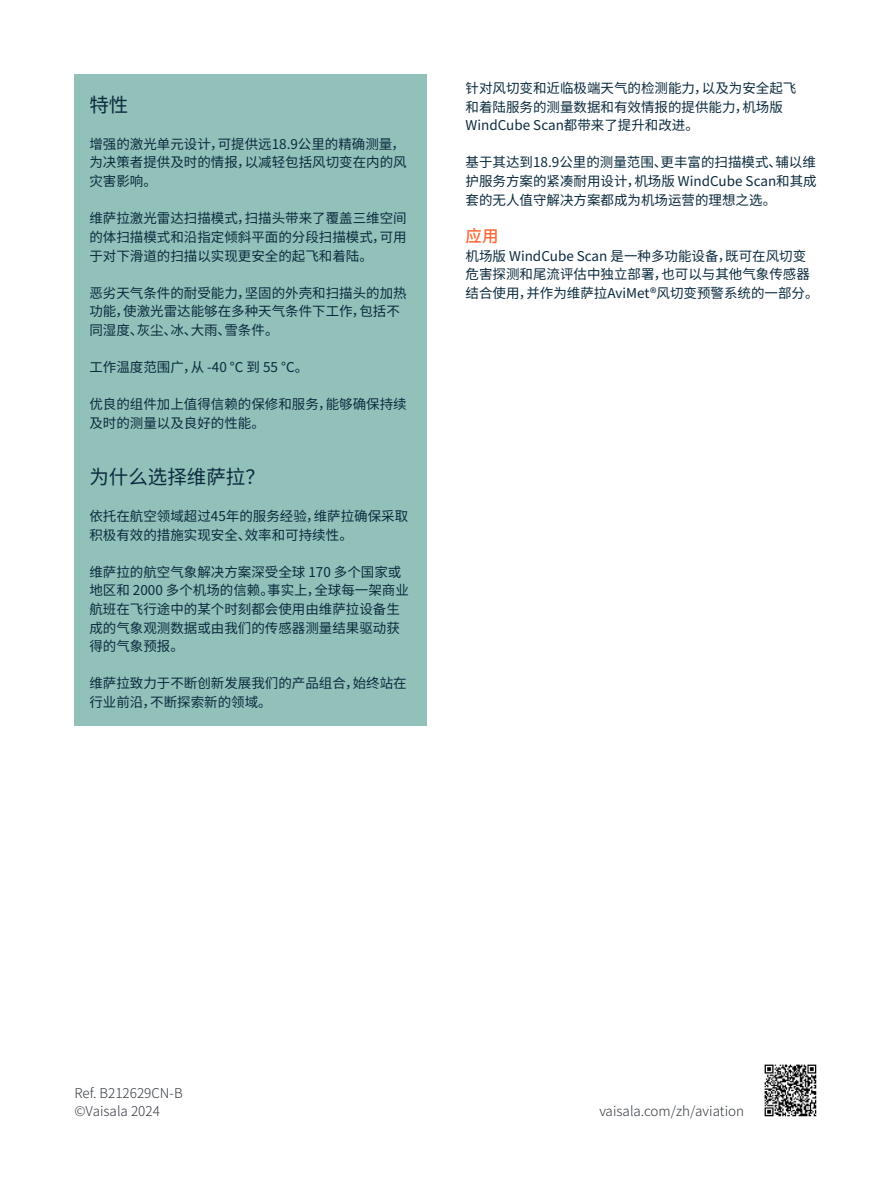
<style>
.page{position:relative;width:893px;height:1191px;background:#fff}
.page>*{position:absolute;margin:0;border:0;box-sizing:border-box;transform-origin:0 0}
.Subheading{font:19.5px "Source Han Sans SC";color:#0a2a3d}
.Ingress{font:19.5px "Source Han Sans SC";color:#0a2a3d}
.Subheading-2{font:500 16.5px "Source Han Sans SC";color:#fb6735}
.Subheading-3{font:13.5px/18.6px "Source Han Sans SC";color:#0a2a3d}
.Body{font:13.5px/18.6px "Source Han Sans SC";color:#0a2a3d}
.Ingress-2{font:13.5px/18.6px "Source Han Sans SC";color:#0a2a3d}
.t1{font:300 13.5px/18.6px "Source Han Sans SC";color:#343a40}
</style>
<div class="page">
<img style="left:764px;top:1064px;width:53px;height:52px">
<div style="left:74px;top:74px;width:353px;height:651px;background:#91c1b9"></div>
<p class="Ingress" style="left:89px;top:93px;width:40px">特性</p>
<p class="Subheading-3" style="left:89px;top:135px;width:319px">增强的激光单元设计，可提供远18.9公里的精确测量，为决策者提供及时的情报，以减轻包括风切变在内的风灾害影响。</p>
<p class="Subheading-3" style="left:89px;top:209px;width:319px;text-align:justify">维萨拉激光雷达扫描模式，扫描头带来了覆盖三维空间的体扫描模式和沿指定倾斜平面的分段扫描模式，可用于对下滑道的扫描以实现更安全的起飞和着陆。</p>
<p class="Subheading-3" style="left:89px;top:284px;width:319px">恶劣天气条件的耐受能力，坚固的外壳和扫描头的加热功能，使激光雷达能够在多种天气条件下工作，包括不同湿度、灰尘、冰、大雨、雪条件。</p>
<p class="Subheading-3" style="left:89px;top:358px;width:220px">工作温度范围广，从 -40 °C 到 55 °C。</p>
<p class="Subheading-3" style="left:89px;top:395px;width:319px">优良的组件加上值得信赖的保修和服务，能够确保持续及时的测量以及良好的性能。</p>
<p class="Subheading" style="left:89px;top:465px;width:177px">为什么选择维萨拉？</p>
<p class="Ingress-2" style="left:89px;top:507px;width:320px">依托在航空领域超过45年的服务经验，维萨拉确保采取积极有效的措施实现安全、效率和可持续性。</p>
<p class="Ingress-2" style="left:89px;top:563px;width:321px">维萨拉的航空气象解决方案深受全球 170 多个国家或地区和 2000 多个机场的信赖。事实上，全球每一架商业航班在飞行途中的某个时刻都会使用由维萨拉设备生成的气象观测数据或由我们的传感器测量结果驱动获得的气象预报。</p>
<p class="Ingress-2" style="left:89px;top:674px;width:319px">维萨拉致力于不断创新发展我们的产品组合，始终站在行业前沿，不断探索新的领域。</p>
<p class="Body" style="left:466px;top:79px;width:332px">针对风切变和近临极端天气的检测能力，以及为安全起飞和着陆服务的测量数据和有效情报的提供能力，机场版<br>WindCube Scan都带来了提升和改进。</p>
<p class="Body" style="left:466px;top:153px;width:353px;text-align:justify">基于其达到18.9公里的测量范围、更丰富的扫描模式、辅以维护服务方案的紧凑耐用设计，机场版 WindCube Scan和其成套的无人值守解决方案都成为机场运营的理想之选。</p>
<p class="Subheading-2" style="left:466px;top:226px;width:34px">应用</p>
<p class="Body" style="left:466px;top:246px;width:355px">机场版 WindCube Scan 是一种多功能设备，既可在风切变危害探测和尾流评估中独立部署，也可以与其他气象传感器结合使用，并作为维萨拉AviMet®风切变预警系统的一部分。</p>
<p class="t1" style="left:74px;top:1083px;width:110px">Ref. B212629CN-B ©Vaisala 2024</p>
<p class="t1" style="left:599px;top:1102px;width:146px">vaisala.com/zh/aviation</p>
</div>
